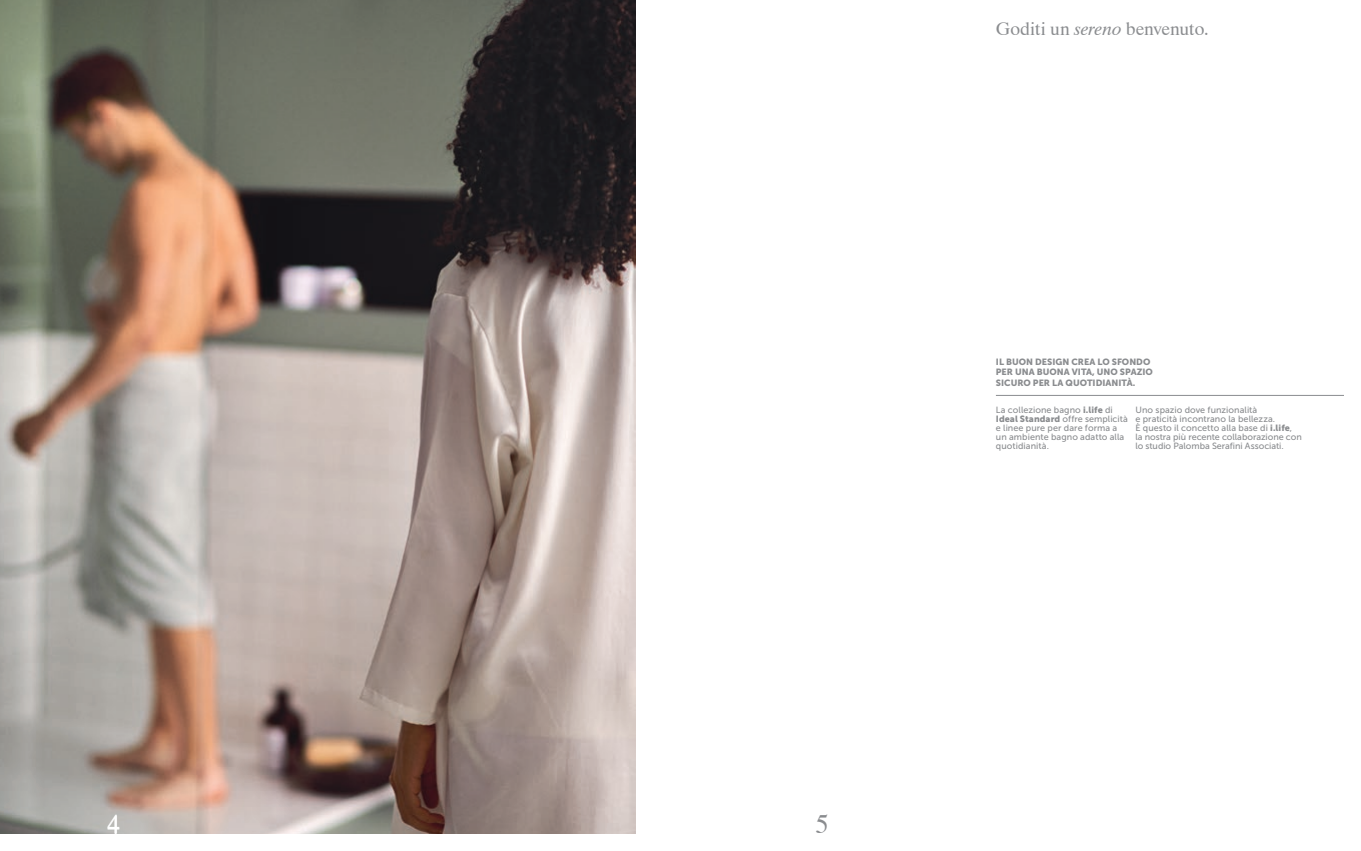
<style>
.page{position:relative;width:1361px;height:851px;background:#fff}
.page>*{position:absolute;margin:0;border:0;box-sizing:border-box;transform-origin:0 0}
.t1{font:26px "Dutch 801 BT";color:#8a8c8f}
.t2{font:26px "Dutch 801 BT";color:#fff}
.t3{font:18px "Dutch 801 BT";letter-spacing:-.01em;color:#8a8c8f}
.t4{font:9px/9px "Museo Sans 500";letter-spacing:.005em;color:#8a8c8f}
.t5{font:9px/10.8px "Museo Sans 900";color:#8a8c8f}
.s1{font-style:italic}
.s2{font-family:"Museo Sans 900"}
</style>
<div class="page">
<img style="left:0;top:0;width:635px;height:833px">
<hr style="left:996px;top:395px;width:348px;height:1px;background:#8a8c8f">
<h1 class="t2" style="left:107px;top:808px;width:15px">4</h1>
<h1 class="t1" style="left:816px;top:808px;width:15px">5</h1>
<h2 class="t3" style="left:996px;top:18px;width:214px">Goditi un <span class="s1">sereno</span> benvenuto.</h2>
<p class="t5" style="left:996px;top:356px;width:158px">IL BUON DESIGN CREA LO SFONDO<br>PER UNA BUONA VITA, UNO SPAZIO<br>SICURO PER LA QUOTIDIANITÀ.</p>
<p class="t4" style="left:996px;top:405px;width:133px">La collezione bagno <span class="s2">i.life</span> di<br><span class="s2">Ideal Standard</span> offre semplicità e linee pure per dare forma a un ambiente bagno adatto alla quotidianità.</p>
<p class="t4" style="left:1135px;top:405px;width:168px">Uno spazio dove funzionalità<br>e praticità incontrano la bellezza.<br>È questo il concetto alla base di <span class="s2">i.life</span>,<br>la nostra più recente collaborazione con lo studio Palomba Serafini Associati.</p>
</div>
